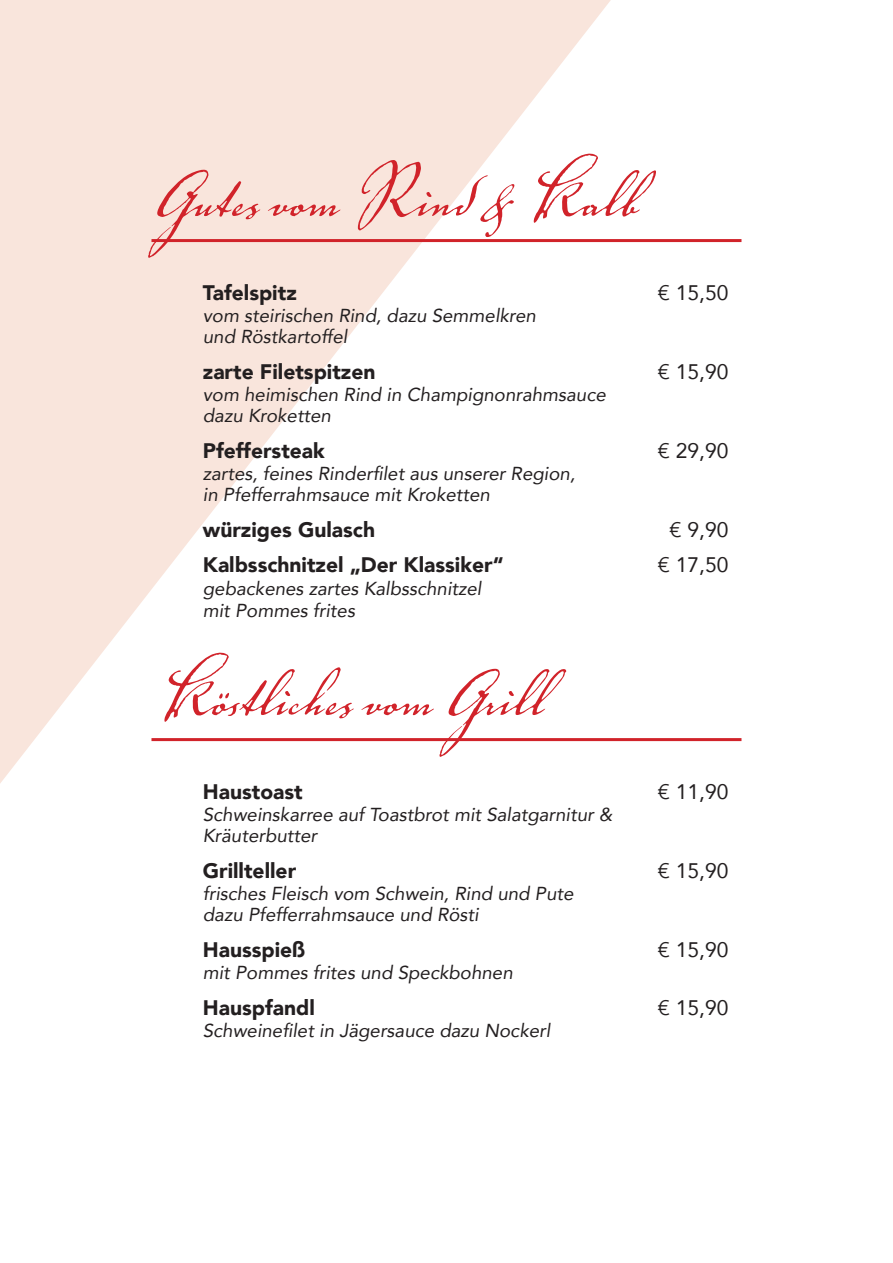
<style>
.page{position:relative;width:893px;height:1263px;background:#fff}
.page>*{position:absolute;margin:0;border:0;box-sizing:border-box;transform-origin:0 0}
.t1{font:90px "Voluta Script Pro";color:#d1232a}
.t2{font:900 21px "Avenir";color:#231f20}
.t3{font:21px "Avenir";color:#231f20}
.t4{font:italic 18.75px/21px "Avenir";color:#231f20}
</style>
<div class="page">
<svg style="left:0;top:0;width:621px;height:783px"></svg>
<hr style="left:151px;top:239px;width:590px;height:3px;background:#d1232a">
<hr style="left:151px;top:738px;width:590px;height:3px;background:#d1232a">
<h1 class="t1" style="left:151px;top:131px;width:489px">Gutes vom Rind &amp; Kalb</h1>
<p class="t2" style="left:203px;top:274px;width:95px">Tafelspitz</p>
<p class="t4" style="left:203px;top:305px;width:335px">vom steirischen Rind, dazu Semmelkren und Röstkartoffel</p>
<p class="t3" style="left:658px;top:276px;width:72px">€ 15,50</p>
<p class="t2" style="left:203px;top:353px;width:174px">zarte Filetspitzen</p>
<p class="t4" style="left:203px;top:384px;width:404px">vom heimischen Rind in Champignonrahmsauce dazu Kroketten</p>
<p class="t2" style="left:203px;top:433px;width:124px">Pfeffersteak</p>
<p class="t4" style="left:203px;top:463px;width:374px">zartes, feines Rinderfilet aus unserer Region, in Pfefferrahmsauce mit Kroketten</p>
<p class="t3" style="left:658px;top:355px;width:72px">€ 15,90</p>
<p class="t3" style="left:658px;top:434px;width:72px">€ 29,90</p>
<p class="t2" style="left:203px;top:512px;width:174px">würziges Gulasch</p>
<p class="t3" style="left:669px;top:513px;width:60px">€ 9,90</p>
<p class="t2" style="left:203px;top:547px;width:302px">Kalbsschnitzel „Der Klassiker“</p>
<p class="t4" style="left:203px;top:577px;width:280px;line-height:22.5px">gebackenes zartes Kalbsschnitzel mit Pommes frites</p>
<p class="t3" style="left:658px;top:548px;width:72px">€ 17,50</p>
<h1 class="t1" style="left:151px;top:630px;width:395px">Köstliches vom Grill</h1>
<p class="t2" style="left:203px;top:773px;width:101px">Haustoast</p>
<p class="t4" style="left:203px;top:804px;width:411px">Schweinskarree auf Toastbrot mit Salatgarnitur &amp;<br>Kräuterbutter</p>
<p class="t2" style="left:203px;top:852px;width:95px">Grillteller</p>
<p class="t4" style="left:203px;top:883px;width:372px">frisches Fleisch vom Schwein, Rind und Pute dazu Pfefferrahmsauce und Rösti</p>
<p class="t2" style="left:203px;top:931px;width:104px">Hausspieß</p>
<p class="t4" style="left:203px;top:962px;width:311px">mit Pommes frites und Speckbohnen</p>
<p class="t2" style="left:203px;top:989px;width:114px">Hauspfandl</p>
<p class="t4" style="left:203px;top:1020px;width:349px">Schweinefilet in Jägersauce dazu Nockerl</p>
<p class="t3" style="left:658px;top:775px;width:72px">€ 11,90</p>
<p class="t3" style="left:658px;top:854px;width:72px">€ 15,90</p>
<p class="t3" style="left:658px;top:933px;width:72px">€ 15,90</p>
<p class="t3" style="left:658px;top:991px;width:72px">€ 15,90</p>
</div>
